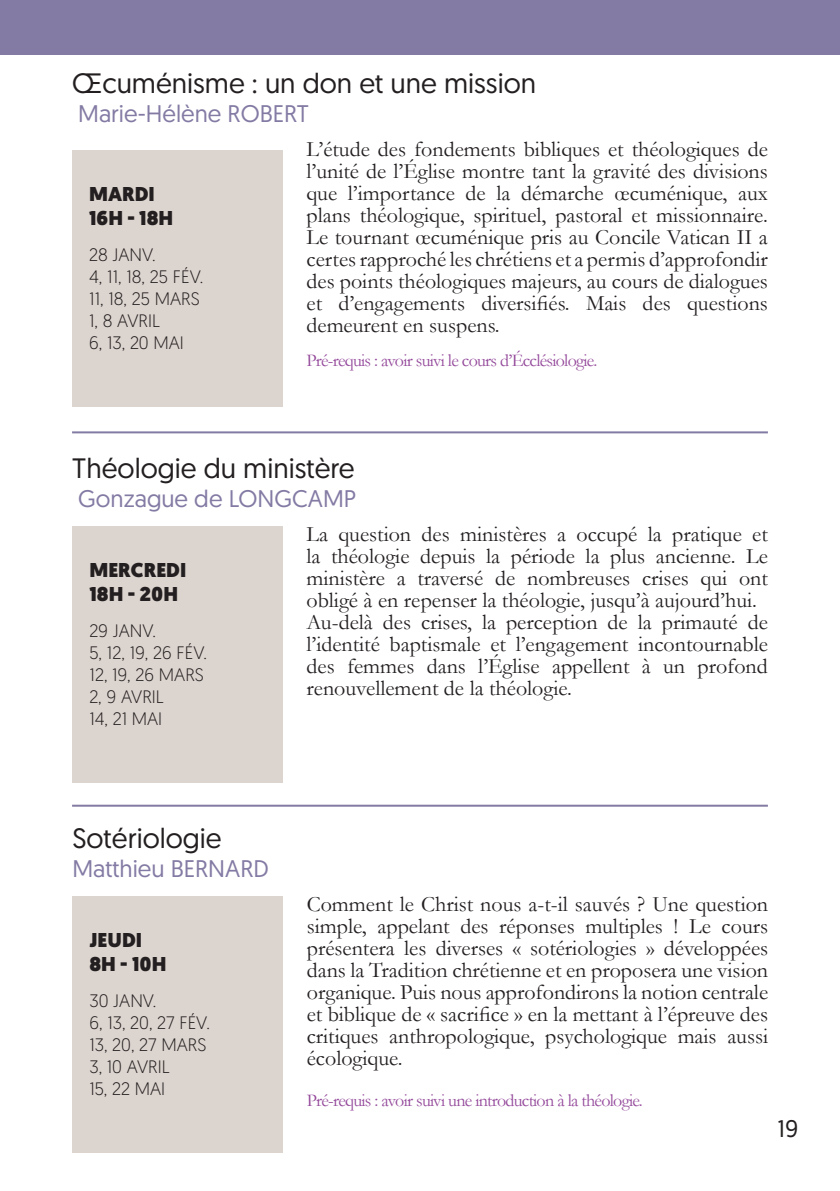
<style>
.page{position:relative;width:840px;height:1191px;background:#fff}
.page>*{position:absolute;margin:0;border:0;box-sizing:border-box;transform-origin:0 0}
.t1{font:28px "Geomanist";color:#231f20}
.t2{font:24px "Geomanist";color:#847ba4}
.t3{font:24px "Geomanist";color:#231f20}
.t4{font:22px/22px "Garamond";color:#231f20;text-align:justify}
.t5{font:900 20px "Geomanist";color:#231f20}
.t6{font:300 18px "Geomanist";color:#231f20}
.t7{font:18px "Garamond";letter-spacing:-.04em;color:#94499b}
</style>
<div class="page">
<div style="left:0;top:0;width:839px;height:54px;background:#847ba4"></div>
<hr style="left:72px;top:431px;width:695px;height:2px;background:#847ba4">
<hr style="left:72px;top:804px;width:695px;height:2px;background:#847ba4">
<div style="left:72px;top:526px;width:210px;height:256px;background:#dcd4ce"></div>
<div style="left:72px;top:150px;width:210px;height:256px;background:#dcd4ce"></div>
<div style="left:72px;top:896px;width:210px;height:256px;background:#dcd4ce"></div>
<p class="t1" style="left:72px;top:65px;width:465px">Œcuménisme : un don et une mission</p>
<p class="t2" style="left:78px;top:98px;width:232px">Marie-Hélène ROBERT</p>
<p class="t5" style="left:89px;top:180px;width:67px">MARDI</p>
<p class="t5" style="left:89px;top:204px;width:86px">16H - 18H</p>
<p class="t6" style="left:89px;top:243px;width:68px">28 JANV.</p>
<p class="t6" style="left:89px;top:265px;width:116px">4, 11, 18, 25 FÉV.</p>
<p class="t6" style="left:89px;top:287px;width:112px">11, 18, 25 MARS</p>
<p class="t6" style="left:89px;top:309px;width:72px">1, 8 AVRIL</p>
<p class="t6" style="left:89px;top:331px;width:96px">6, 13, 20 MAI</p>
<p class="t4" style="left:306px;top:137px;width:462px">L’étude des fondements bibliques et théologiques de l’unité de l’Église montre tant la gravité des divisions que l’importance de la démarche œcuménique, aux plans théologique, spirituel, pastoral et missionnaire.<br>Le tournant œcuménique pris au Concile Vatican II a certes rapproché les chrétiens et a permis d’approfondir des points théologiques majeurs, au cours de dialogues et d’engagements diversifiés. Mais des questions demeurent en suspens.</p>
<p class="t7" style="left:306px;top:348px;width:292px">Pré-requis : avoir suivi le cours d’Écclésiologie.</p>
<p class="t1" style="left:72px;top:450px;width:284px">Théologie du ministère</p>
<p class="t2" style="left:78px;top:483px;width:279px">Gonzague de LONGCAMP</p>
<p class="t5" style="left:89px;top:556px;width:98px">MERCREDI</p>
<p class="t5" style="left:89px;top:580px;width:90px">18H - 20H</p>
<p class="t6" style="left:89px;top:619px;width:68px">29 JANV.</p>
<p class="t6" style="left:89px;top:641px;width:119px">5, 12, 19, 26 FÉV.</p>
<p class="t6" style="left:89px;top:663px;width:116px">12, 19, 26 MARS</p>
<p class="t6" style="left:89px;top:685px;width:76px">2, 9 AVRIL</p>
<p class="t6" style="left:89px;top:707px;width:74px">14, 21 MAI</p>
<p class="t4" style="left:306px;top:523px;width:462px">La question des ministères a occupé la pratique et la théologie depuis la période la plus ancienne. Le ministère a traversé de nombreuses crises qui ont obligé à en repenser la théologie, jusqu’à aujourd’hui.</p>
<p class="t4" style="left:306px;top:611px;width:462px">Au-delà des crises, la perception de la primauté de l’identité baptismale et l’engagement incontournable des femmes dans l’Église appellent à un profond renouvellement de la théologie.</p>
<p class="t1" style="left:72px;top:820px;width:151px">Sotériologie</p>
<p class="t2" style="left:72px;top:853px;width:198px">Matthieu BERNARD</p>
<p class="t5" style="left:89px;top:926px;width:54px">JEUDI</p>
<p class="t5" style="left:89px;top:950px;width:78px">8H - 10H</p>
<p class="t6" style="left:89px;top:989px;width:69px">30 JANV.</p>
<p class="t6" style="left:89px;top:1011px;width:122px">6, 13, 20, 27 FÉV.</p>
<p class="t6" style="left:89px;top:1033px;width:118px">13, 20, 27 MARS</p>
<p class="t6" style="left:89px;top:1055px;width:82px">3, 10 AVRIL</p>
<p class="t6" style="left:89px;top:1077px;width:77px">15, 22 MAI</p>
<p class="t4" style="left:306px;top:892px;width:462px">Comment le Christ nous a-t-il sauvés ? Une question simple, appelant des réponses multiples ! Le cours présentera les diverses « sotériologies » développées dans la Tradition chrétienne et en proposera une vision organique. Puis nous approfondirons la notion centrale et biblique de « sacrifice » en la mettant à l’épreuve des critiques anthropologique, psychologique mais aussi écologique.</p>
<p class="t7" style="left:306px;top:1087px;width:337px">Pré-requis : avoir suivi une introduction à la théologie.</p>
<p class="t3" style="left:777px;top:1113px;width:22px">19</p>
</div>
